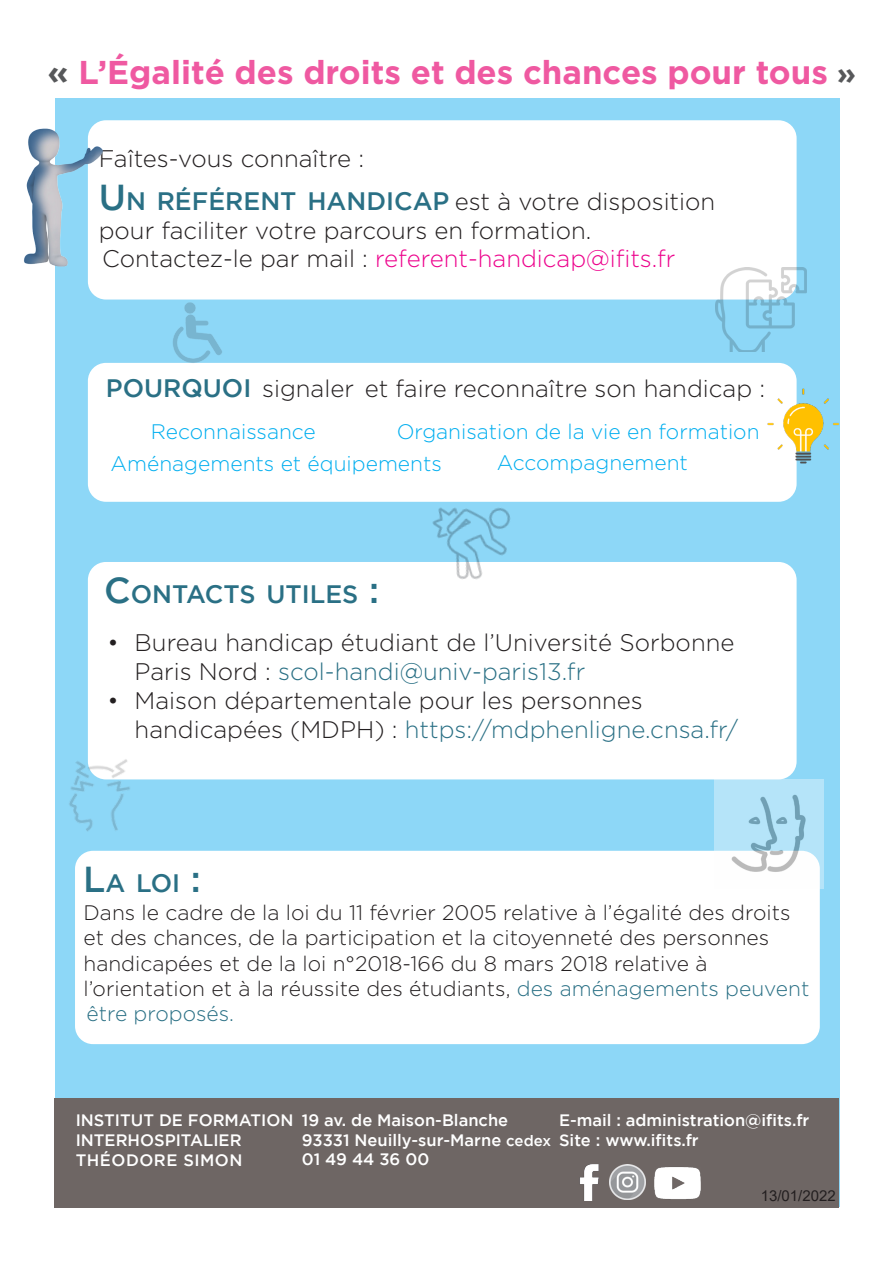
<style>
.page{position:relative;width:893px;height:1263px;background:#fff}
.page>*{position:absolute;margin:0;border:0;box-sizing:border-box;transform-origin:0 0}
.t1{font:700 33px "Gotham";color:#ef59a1}
.t2{font:500 25.2px "Gotham";color:#2a7085}
.t3{font:300 24px/28.8px "Gotham";color:#231f20}
.t4{font:300 21px/25.2px "Gotham";color:#231f20}
.t5{font:300 21px/31.8px "Gotham";color:#00aeef}
.t6{font:500 16.5px/19.8px "Gotham";color:#fff}
.t7{font:15px "Arial";color:#231f20}
.s1{color:#57585a}
.s2{font-size:30px;color:#57585a}
.s3{font-weight:500;font-size:36px;color:#2a7085}
.s4{font-weight:500;font-size:25.2px;color:#2a7085}
.s5{color:#ed028c}
.s6{font-size:36px}
.s7{color:#2a7085}
.s8{font-style:inherit}
.s9{font-size:15px}
</style>
<div class="page">
<div style="left:55px;top:54px;width:785px;height:1153px;background:#8dd7f7"></div>
<div style="left:54px;top:1098px;width:785px;height:109px;background:#6e6664"></div>
<img style="left:580px;top:1164px;width:19px;height:36px">
<img style="left:654px;top:1167px;width:46px;height:33px">
<img style="left:610px;top:1164px;width:35px;height:35px">
<div style="left:38px;top:49px;width:818px;height:49px;background:#fff"></div>
<div style="left:88px;top:120px;width:709px;height:180px;background:#fff;border-radius:18px"></div>
<img style="left:715px;top:267px;width:91px;height:85px">
<div style="left:88px;top:363px;width:709px;height:139px;background:#fff;border-radius:18px"></div>
<div style="left:88px;top:562px;width:709px;height:217px;background:#fff;border-radius:18px"></div>
<img style="left:152px;top:299px;width:91px;height:64px">
<div style="left:75px;top:851px;width:745px;height:193px;background:#fff;border-radius:18px"></div>
<img style="left:410px;top:501px;width:117px;height:79px">
<img style="left:714px;top:779px;width:109px;height:109px">
<img style="left:69px;top:749px;width:78px;height:83px">
<div style="left:3px;top:119px;width:105px;height:155px;background:#175d9e;opacity:.75"></div>
<img style="left:767px;top:378px;width:72px;height:100px">
<h1 class="t1" style="left:48px;top:53px;width:810px"><span class="s1">«</span> L’Égalité des droits et des chances pour tous <span class="s2">»</span></h1>
<p class="t3" style="left:99px;top:136px;width:618px;line-height:43.2px">Faîtes-vous connaître :<br><span class="s3">U</span><span class="s4">N RÉFÉRENT HANDICAP</span> est à votre disposition</p>
<p class="t3" style="left:99px;top:215px;width:578px">pour faciliter votre parcours en formation.<br>Contactez-le par mail : <span class="s5">referent-handicap@ifits.fr</span></p>
<p class="t3" style="left:106px;top:373px;width:661px"><span class="s4">POURQUOI</span> signaler et faire reconnaître son handicap :</p>
<p class="t5" style="left:111px;top:415px;width:651px;text-indent:286px">Organisation de la vie en formation<br>Aménagements et équipements</p>
<p class="t5" style="left:151px;top:415px;width:166px">Reconnaissance</p>
<p class="t5" style="left:497px;top:446px;width:193px">Accompagnement</p>
<p class="t2" style="left:104px;top:580px;width:277px"><span class="s6">C</span>ONTACTS UTILES <span class="s6">:</span></p>
<p class="t3" style="left:135px;top:628px;width:601px;text-indent:-27px">• Bureau handicap étudiant de l’Université Sorbonne<br>Paris Nord : <span class="s7">scol-handi@univ-paris13.fr</span></p>
<p class="t3" style="left:135px;top:686px;width:605px;text-indent:-27px">• Maison départementale pour les personnes handicapées (MDPH) : <span class="s7">https://mdphenligne.cnsa.fr/</span></p>
<p class="t2" style="left:83px;top:869px;width:119px"><span class="s6">L</span>A LOI <span class="s6">:</span></p>
<p class="t4" style="left:84px;top:900px;width:727px"><span class="s8">D</span>ans le cadre de la loi du 11 février 2005 relative à l’égalité des droits et des chances, de la participation et la citoyenneté des personnes handicapées et de la loi n°2018-166 du 8 mars 2018 relative à l’orientation et à la réussite des étudiants, <span class="s7">des aménagements peuvent être proposés.</span></p>
<p class="t6" style="left:76px;top:1110px;width:219px">INSTITUT DE FORMATION<br>INTERHOSPITALIER<br>THÉODORE SIMON</p>
<p class="t6" style="left:302px;top:1110px;width:251px">19 av. de Maison-Blanche<br>93331 Neuilly-sur-Marne <span class="s9">cedex<br></span>01 49 44 36 00</p>
<p class="t6" style="left:559px;top:1110px;width:252px">E-mail : administration@ifits.fr<br>Site : www.ifits.fr</p>
<p class="t7" style="left:761px;top:1185px;width:77px">13/01/2022</p>
</div>
